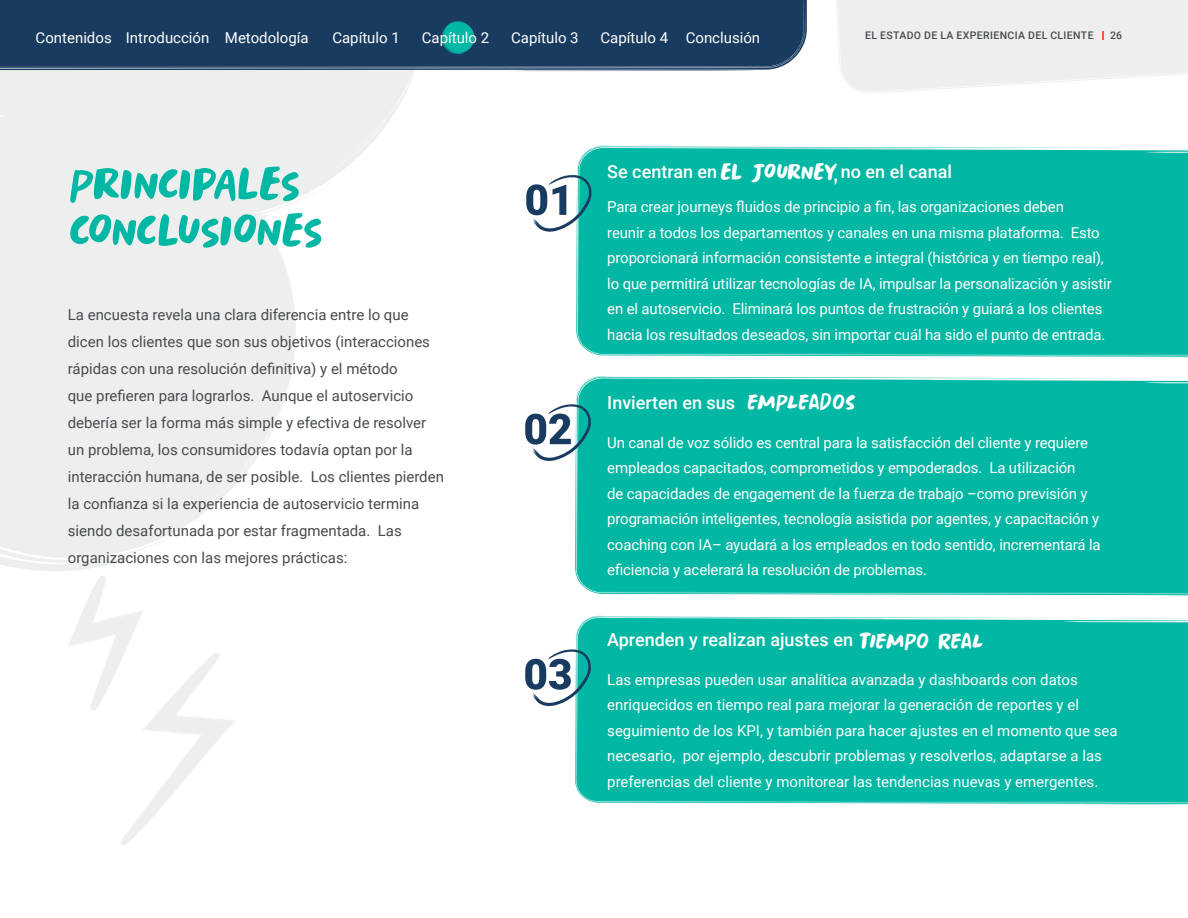
<style>
.page{position:relative;width:1188px;height:918px;background:#fff}
.page>*{position:absolute;margin:0;border:0;box-sizing:border-box;transform-origin:0 0}
.t1{font:51px/46.5px "Springwood Brush";letter-spacing:-.025em;color:#02b7a3}
.t2{font:25.5px "Springwood Brush";letter-spacing:-.03em;color:#fff}
.t3{font:25.5px "Springwood Brush";color:#fff}
.t4{font:500 18px "Roboto";color:#fff}
.t5{font:15px/25.5px "Roboto";letter-spacing:-.01em;color:#fff}
.t6{font:15px/27px "Roboto";color:#464b50}
.t7{font:500 10.5px "Roboto";letter-spacing:.035em;color:#464b50}
</style>
<div class="page">
<svg style="left:0;top:232px;width:296px;height:339px;fill:#edefee"></svg>
<svg style="left:0;top:71px;width:415px;height:161px;fill:#edefee"></svg>
<svg style="left:0;top:0;width:807px;height:71px;background:#1f4164"></svg>
<div style="left:576px;top:146px;width:612px;height:212px;background:#02b7a3"></div>
<div style="left:575px;top:376px;width:613px;height:220px;background:#02b7a3"></div>
<div style="left:575px;top:616px;width:613px;height:189px;background:#02b7a3"></div>
<svg style="left:525px;top:649px;width:66px;height:57px"></svg>
<svg style="left:525px;top:404px;width:66px;height:57px"></svg>
<svg style="left:526px;top:175px;width:66px;height:57px"></svg>
<svg style="left:68px;top:576px;width:167px;height:269px"></svg>
<svg style="left:441px;top:21px;width:33px;height:33px"></svg>
<svg style="left:836px;top:0;width:352px;height:93px;background:#eff0f0"></svg>
<p class="t5" style="left:36px;top:24px;width:78px">Contenidos</p>
<p class="t5" style="left:225px;top:24px;width:85px">Metodología</p>
<p class="t5" style="left:332px;top:24px;width:69px">Capítulo 1</p>
<p class="t5" style="left:422px;top:24px;width:69px">Capítulo 2</p>
<p class="t5" style="left:511px;top:24px;width:69px">Capítulo 3</p>
<p class="t5" style="left:601px;top:24px;width:161px">Capítulo 4 Conclusión</p>
<p class="t7" style="left:865px;top:28px;width:230px">EL ESTADO DE LA EXPERIENCIA DEL CLIENTE</p>
<p class="t7" style="left:1110px;top:28px;width:13px">26</p>
<p class="t5" style="left:126px;top:24px;width:85px">Introducción</p>
<h1 class="t1" style="left:69px;top:162px;width:256px">PRINCIPALES<br>CONCLUSIONES</h1>
<p class="t6" style="left:68px;top:300px;width:378px">La encuesta revela una clara diferencia entre lo que dicen los clientes que son sus objetivos (interacciones rápidas con una resolución definitiva) y el método<br>que prefieren para lograrlos. Aunque el autoservicio debería ser la forma más simple y efectiva de resolver un problema, los consumidores todavía optan por la interacción humana, de ser posible. Los clientes pierden la confianza si la experiencia de autoservicio termina siendo desafortunada por estar fragmentada. Las organizaciones con las mejores prácticas:</p>
<h2 class="t2" style="left:720px;top:158px;width:119px">EL JOURNEY,</h2>
<p class="t4" style="left:607px;top:159px;width:111px">Se centran en</p>
<p class="t4" style="left:841px;top:159px;width:113px">no en el canal</p>
<p class="t5" style="left:607px;top:194px;width:506px">Para crear journeys fluidos de principio a fin, las organizaciones deben<br>reunir a todos los departamentos y canales en una misma plataforma. Esto proporcionará información consistente e integral (histórica y en tiempo real), lo que permitirá utilizar tecnologías de IA, impulsar la personalización y asistir en el autoservicio. Eliminará los puntos de frustración y guiará a los clientes hacia los resultados deseados, sin importar cuál ha sido el punto de entrada.</p>
<h2 class="t3" style="left:747px;top:388px;width:110px">EMPLEADOS</h2>
<p class="t4" style="left:607px;top:390px;width:129px">Invierten en sus</p>
<p class="t5" style="left:607px;top:429px;width:495px">Un canal de voz sólido es central para la satisfacción del cliente y requiere empleados capacitados, comprometidos y empoderados. La utilización<br>de capacidades de engagement de la fuerza de trabajo –como previsión y programación inteligentes, tecnología asistida por agentes, y capacitación y coaching con IA– ayudará a los empleados en todo sentido, incrementará la eficiencia y acelerará la resolución de problemas.</p>
<h2 class="t2" style="left:859px;top:626px;width:126px">TIEMPO REAL</h2>
<p class="t4" style="left:607px;top:627px;width:247px">Aprenden y realizan ajustes en</p>
<p class="t5" style="left:607px;top:666px;width:512px">Las empresas pueden usar analítica avanzada y dashboards con datos enriquecidos en tiempo real para mejorar la generación de reportes y el seguimiento de los KPI, y también para hacer ajustes en el momento que sea necesario, por ejemplo, descubrir problemas y resolverlos, adaptarse a las preferencias del cliente y monitorear las tendencias nuevas y emergentes.</p>
</div>
